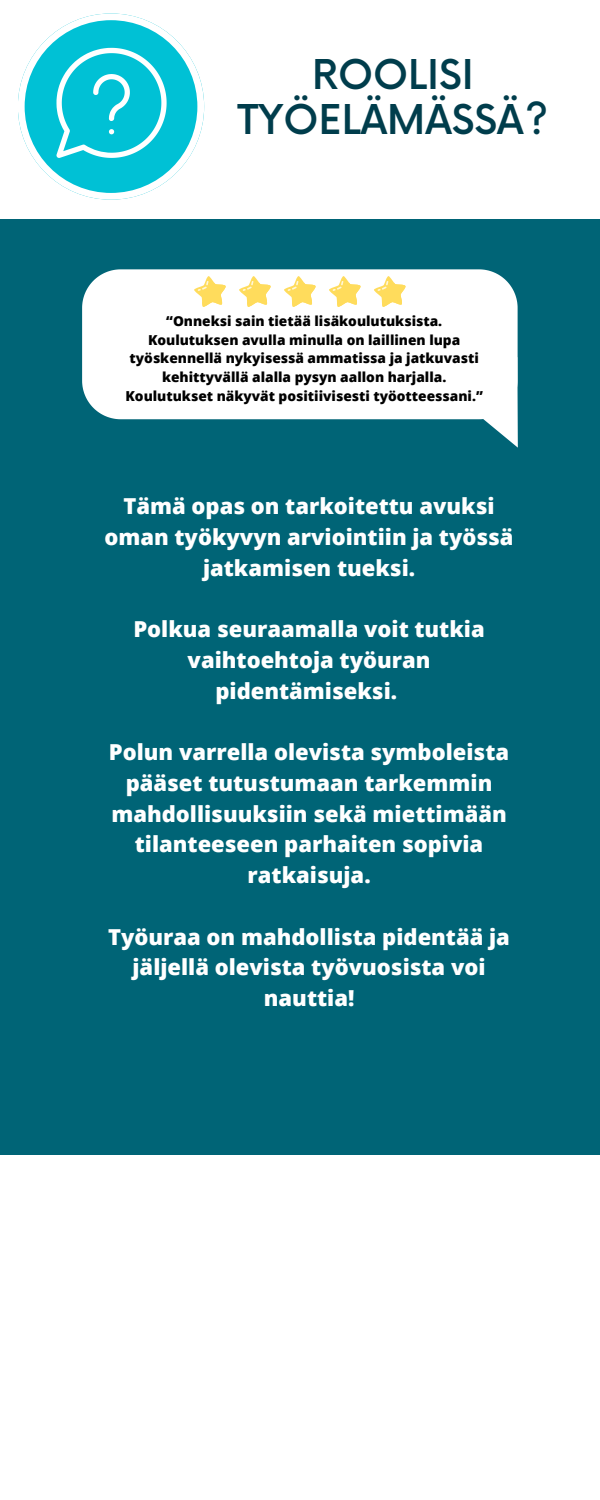
<style>
.page{position:relative;width:600px;height:1500px;background:#fff}
.page>*{position:absolute;margin:0;border:0;box-sizing:border-box;transform-origin:0 0}
.t1{font:500 40px/45px "Now";color:#003d4c;text-align:center}
.t2{font:800 22px/30.8px "Open Sans";color:#fff;text-align:center}
.t3{font:800 13.7px/18.8px "Open Sans";color:#000;text-align:center}
</style>
<div class="page">
<div style="left:0;top:219px;width:600px;height:936px;background:#006476"></div>
<svg style="left:18px;top:13px;width:186px;height:186px"></svg>
<div style="left:82px;top:269px;width:436px;height:150px;background:#fff"></div>
<svg style="left:414px;top:357px;width:104px;height:91px"></svg>
<svg style="left:284px;top:276px;width:32px;height:31px"></svg>
<svg style="left:329px;top:276px;width:32px;height:31px"></svg>
<svg style="left:374px;top:276px;width:32px;height:31px"></svg>
<svg style="left:239px;top:276px;width:32px;height:31px"></svg>
<svg style="left:194px;top:276px;width:32px;height:31px"></svg>
<p class="t1" style="left:237px;top:54px;width:313px">ROOLISI<br>TYÖELÄMÄSSÄ?</p>
<p class="t3" style="left:126px;top:311px;width:359px">“Onneksi sain tietää lisäkoulutuksista.<br>Koulutuksen avulla minulla on laillinen lupa työskennellä nykyisessä ammatissa ja jatkuvasti kehittyvällä alalla pysyn aallon harjalla.<br>Koulutukset näkyvät positiivisesti työotteessani.”</p>
<p class="t2" style="left:104px;top:490px;width:411px">Tämä opas on tarkoitettu avuksi oman työkyvyn arviointiin ja työssä jatkamisen tueksi.</p>
<p class="t2" style="left:133px;top:613px;width:353px">Polkua seuraamalla voit tutkia vaihtoehtoja työuran pidentämiseksi.</p>
<p class="t2" style="left:109px;top:736px;width:402px">Polun varrella olevista symboleista pääset tutustumaan tarkemmin mahdollisuuksiin sekä miettimään tilanteeseen parhaiten sopivia ratkaisuja.</p>
<p class="t2" style="left:108px;top:921px;width:403px">Työuraa on mahdollista pidentää ja jäljellä olevista työvuosista voi nauttia!</p>
</div>
